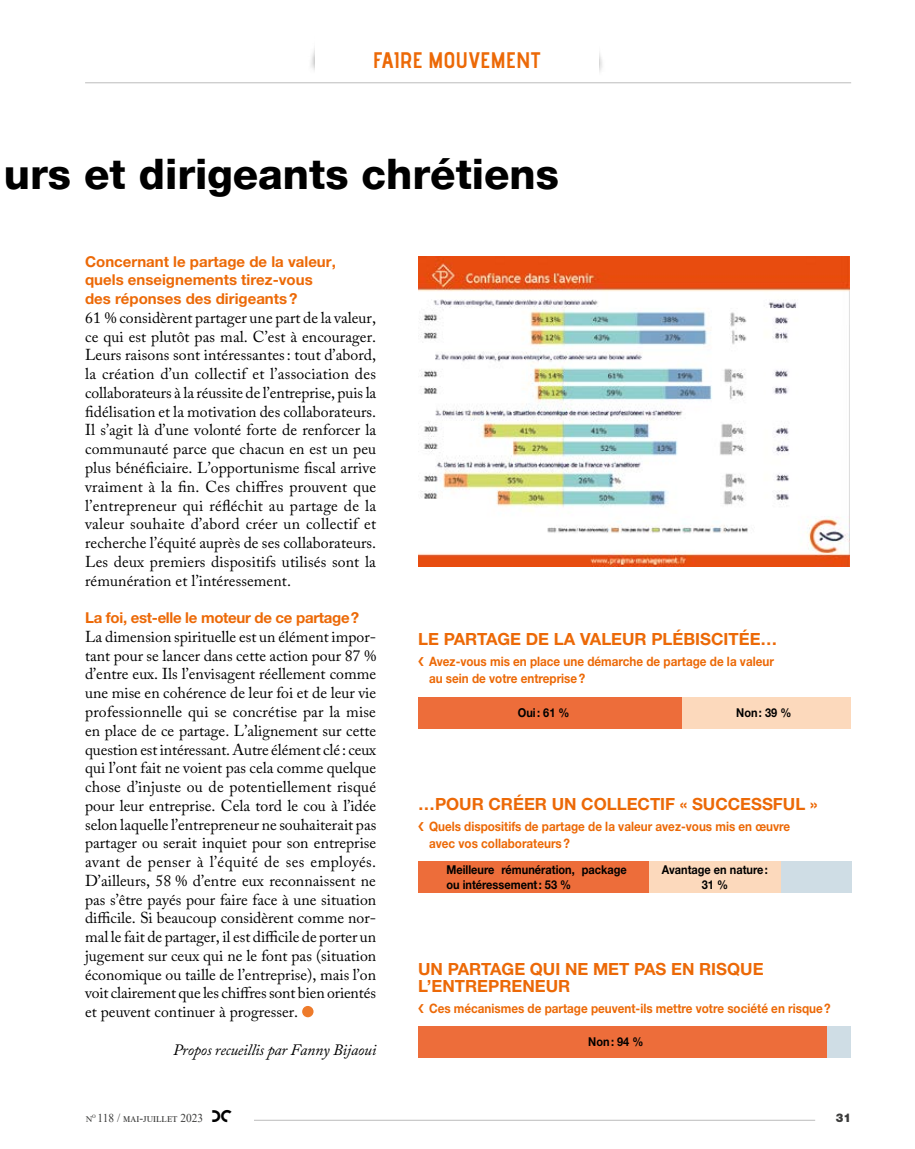
<style>
.page{position:relative;width:915px;height:1149px;background:#fff}
.page>*{position:absolute;margin:0;border:0;box-sizing:border-box;transform-origin:0 0}
.t1{font:800 42px "Helvetica Neue";color:#000}
.t2{font:22.5px "advent Bd 3";letter-spacing:-.005em;color:#ec6907}
.t3{font:700 16.8px/16.8px "Helvetica Neue LT Std";color:#ec6907}
.t4{font:15.75px/18.8px "Adobe Caslon Pro";color:#000;text-align:justify}
.t5{font:italic 15.75px "Adobe Caslon Pro";letter-spacing:-.01em;color:#000}
.t6{font:700 15px/18.8px "Helvetica Neue LT Std";color:#ec6907}
.t7{font:700 15px "Helvetica Neue LT Std";letter-spacing:-.02em;color:#ec6907}
.t8{font:700 12.9px/16.8px "Helvetica Neue LT Std";color:#ec6907;scale:.9 1}
.t9{font:700 12.15px/15.3px "Helvetica Neue LT Std";color:#000;scale:.9 1}
.t10{font:12px "Times New Roman";color:#3c3c3b;scale:.95 1}
.t11{font:900 12px "Helvetica Neue LT Std";color:#3c3c3b;scale:.95 1}
.s1{font-family:"Bifur Foundation";font-size:14.7px;color:#000}
</style>
<div class="page">
<div style="left:562px;top:0;width:43px;height:77px;background:#000;opacity:.83"></div>
<div style="left:307px;top:0;width:44px;height:75px;background:#000;opacity:.83"></div>
<div style="left:315px;top:0;width:283px;height:83px;background:#fff"></div>
<hr style="left:85px;top:82px;width:765px;height:1px;background:#bcbcbc">
<hr style="left:230px;top:1119px;width:584px;height:1px;background:#bcbcbc">
<div style="left:86px;top:1109px;width:167px;height:12px;background:#fff"></div>
<div style="left:681px;top:696px;width:169px;height:32px;background:#fcd9bc"></div>
<div style="left:418px;top:696px;width:263px;height:32px;background:#ed6d3a"></div>
<div style="left:826px;top:1026px;width:24px;height:31px;background:#cfdde5"></div>
<div style="left:418px;top:1026px;width:408px;height:31px;background:#ed6d3a"></div>
<div style="left:648px;top:861px;width:132px;height:31px;background:#fcd9bc"></div>
<div style="left:418px;top:861px;width:230px;height:31px;background:#ed6d3a"></div>
<div style="left:780px;top:861px;width:70px;height:31px;background:#cfdde5"></div>
<img style="left:418px;top:256px;width:431px;height:310px">
<div style="left:302px;top:1005px;width:11px;height:11px;background:#ee7b2b;border-radius:50%"></div>
<h2 class="t2" style="left:373px;top:46px;width:169px">FAIRE MOUVEMENT</h2>
<h1 class="t1" style="left:4px;top:149px;width:556px">urs et dirigeants chrétiens</h1>
<p class="t6" style="left:85px;top:251px;width:252px">Concernant le partage de la valeur, quels enseignements tirez-vous des réponses des dirigeants?</p>
<p class="t4" style="left:85px;top:308px;width:293px">61 % considèrent partager une part de la valeur, ce qui est plutôt pas mal. C’est à encourager.<br>Leurs raisons sont intéressantes: tout d’abord, la création d’un collectif et l’association des collaborateurs à la réussite de l’entreprise, puis la fidélisation et la motivation des collaborateurs.<br>Il s’agit là d’une volonté forte de renforcer la communauté parce que chacun en est un peu plus bénéficiaire. L’opportunisme fiscal arrive vraiment à la fin. Ces chiffres prouvent que l’entrepreneur qui réfléchit au partage de la valeur souhaite d’abord créer un collectif et recherche l’équité auprès de ses collaborateurs.<br>Les deux premiers dispositifs utilisés sont la rémunération et l’intéressement.</p>
<p class="t7" style="left:85px;top:608px;width:275px">La foi, est-elle le moteur de ce partage?</p>
<p class="t4" style="left:85px;top:627px;width:293px">La dimension spirituelle est un élément impor&shy;tant pour se lancer dans cette action pour 87 % d’entre eux. Ils l’envisagent réellement comme une mise en cohérence de leur foi et de leur vie professionnelle qui se concrétise par la mise en place de ce partage. L’alignement sur cette question est intéressant. Autre élément clé : ceux qui l’ont fait ne voient pas cela comme quelque chose d’injuste ou de potentiellement risqué pour leur entreprise. Cela tord le cou à l’idée selon laquelle l’entrepreneur ne souhaiterait pas partager ou serait inquiet pour son entreprise avant de penser à l’équité de ses employés.<br>D’ailleurs, 58 % d’entre eux reconnaissent ne pas s’être payés pour faire face à une situation difficile. Si beaucoup considèrent comme nor&shy;mal le fait de partager, il est difficile de porter un jugement sur ceux qui ne le font pas (situation économique ou taille de l’entreprise), mais l’on voit clairement que les chiffres sont bien orientés et peuvent continuer à progresser.</p>
<p class="t5" style="left:173px;top:1039px;width:204px">Propos recueillis par Fanny Bijaoui</p>
<p class="t3" style="left:418px;top:630px;width:360px">LE PARTAGE DE LA VALEUR PLÉBISCITÉE…</p>
<p class="t8" style="left:429px;top:652px;width:384px">Avez-vous mis en place une démarche de partage de la valeur au sein de votre entreprise?</p>
<p class="t9" style="left:517px;top:704px;width:59px">Oui: 61 %</p>
<p class="t9" style="left:736px;top:704px;width:63px">Non: 39 %</p>
<p class="t3" style="left:418px;top:795px;width:400px">…POUR CRÉER UN COLLECTIF « SUCCESSFUL »</p>
<p class="t8" style="left:429px;top:817px;width:403px">Quels dispositifs de partage de la valeur avez-vous mis en œuvre avec vos collaborateurs?</p>
<p class="t9" style="left:446px;top:861px;width:202px">Meilleure rémunération, package ou intéressement: 53 %</p>
<p class="t9" style="left:661px;top:861px;width:119px;text-align:center">Avantage en nature:<br>31 %</p>
<p class="t3" style="left:418px;top:959px;width:347px">UN PARTAGE QUI NE MET PAS EN RISQUE<br>L’ENTREPRENEUR</p>
<p class="t8" style="left:429px;top:999px;width:447px">Ces mécanismes de partage peuvent-ils mettre votre société en risque?</p>
<p class="t9" style="left:588px;top:1033px;width:63px">Non: 94 %</p>
<p class="t10" style="left:86px;top:1109px;width:156px">n<sup>o</sup> 118 / mai-juillet 2023 <span class="s1">dc</span></p>
<p class="t11" style="left:835px;top:1110px;width:18px">31</p>
</div>
